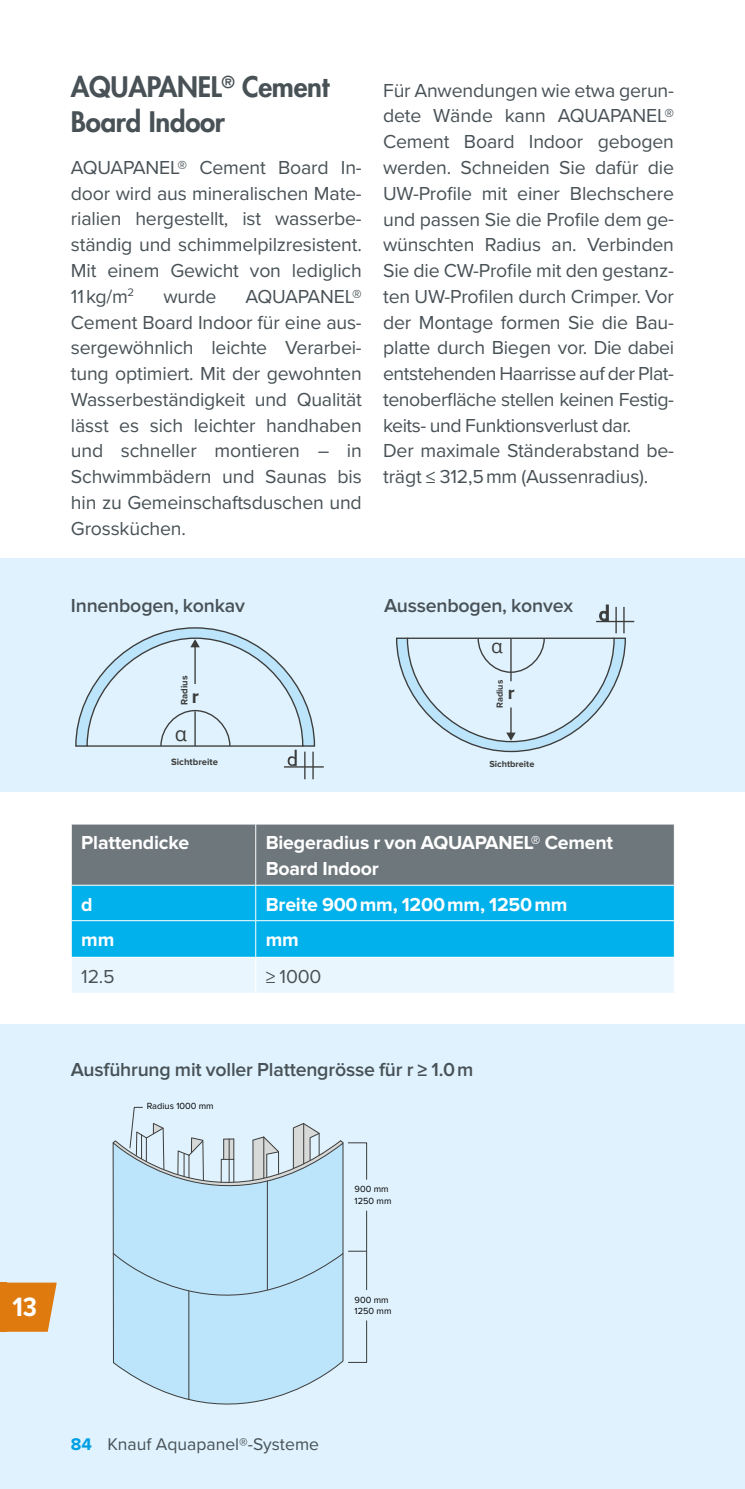
<style>
.page{position:relative;width:745px;height:1489px;background:#fff}
.page>*{position:absolute;margin:0;border:0;box-sizing:border-box;transform-origin:0 0}
.t1{font:800 27.5px/35px "Futura LT";letter-spacing:-.01em;color:#485156}
.t2{font:700 27.5px "Proxima Nova Cond";color:#fff}
.t3{font:19.75px "Open Sans";color:#3c3c3b}
.t4{font:700 19.75px "Proxima Nova";color:#3c3c3b}
.t5{font:19.5px/25.8px "Proxima Nova";letter-spacing:-.01em;color:#485156;text-align:justify}
.t6{font:700 19.5px/25.8px "Proxima Nova";letter-spacing:-.01em;color:#fff}
.t7{font:600 19.5px "Proxima Nova";letter-spacing:-.01em;color:#485156}
.t8{font:19px "Open Sans";color:#3c3c3b}
.t9{font:700 19px "Proxima Nova";color:#3c3c3b}
.t10{font:17.5px "Proxima Nova";color:#485156}
.t11{font:700 9.5px "Proxima Nova";color:#3c3c3b}
.t12{font:9.25px/11px "Proxima Nova";color:#020203}
.t13{font:700 9.25px "Proxima Nova";color:#3c3c3b}
.s1{font-weight:700}
.s2{font-weight:700;color:#009fe3}
</style>
<div class="page">
<div style="left:0;top:1024px;width:744px;height:464px;background:#dff2fd"></div>
<div style="left:0;top:558px;width:744px;height:233px;background:#dff2fd"></div>
<hr style="left:284px;top:766px;width:39px;height:1px;background:#3c3c3b">
<svg style="left:75px;top:627px;width:240px;height:152px"></svg>
<hr style="left:595px;top:621px;width:39px;height:1px;background:#3c3c3b">
<svg style="left:396px;top:604px;width:230px;height:148px"></svg>
<svg style="left:112px;top:1234px;width:231px;height:171px"></svg>
<hr style="left:267px;top:1181px;width:1px;height:108px;background:#3c3c3b">
<hr style="left:188px;top:1291px;width:1px;height:107px;background:#3c3c3b">
<svg style="left:112px;top:1250px;width:255px;height:112px;background:#bce1f5"></svg>
<hr style="left:366px;top:1210px;width:1px;height:79px;background:#3c3c3b">
<svg style="left:112px;top:1106px;width:255px;height:128px"></svg>
<svg style="left:72px;top:824px;width:601px;height:168px;background:#5babc7"></svg>
<hr style="left:255px;top:824px;width:1px;height:60px;background:#fff">
<hr style="left:71px;top:884px;width:184px;height:1px;background:#fff">
<hr style="left:255px;top:884px;width:419px;height:1px;background:#fff">
<hr style="left:255px;top:885px;width:1px;height:35px;background:#fff">
<hr style="left:71px;top:920px;width:184px;height:1px;background:#fff">
<hr style="left:255px;top:920px;width:419px;height:1px;background:#fff">
<hr style="left:255px;top:921px;width:1px;height:35px;background:#fff">
<hr style="left:71px;top:956px;width:184px;height:1px;background:#fff">
<hr style="left:255px;top:956px;width:419px;height:1px;background:#fff">
<hr style="left:255px;top:957px;width:1px;height:35px;background:#fff">
<svg style="left:0;top:1282px;width:57px;height:49px;background:#df8523"></svg>
<h1 class="t1" style="left:71px;top:68px;width:260px">AQUAPANEL<sup>®</sup> Cement<br>Board Indoor</h1>
<p class="t5" style="left:71px;top:154px;width:292px">AQUAPANEL® Cement Board In&shy;door wird aus mineralischen Mate&shy;rialien hergestellt, ist wasserbe&shy;ständig und schimmelpilzresistent.<br>Mit einem Gewicht von lediglich 11 kg/m<sup>2</sup></p>
<p class="t5" style="left:71px;top:282px;width:292px;text-indent:174px">AQUAPANEL® Cement Board Indoor für eine aus&shy;sergewöhnlich leichte Verarbei&shy;tung optimiert. Mit der gewohnten Wasserbeständigkeit und Qualität lässt es sich leichter handhaben und schneller montieren – in Schwimmbädern und Saunas bis hin zu Gemeinschaftsduschen und Grossküchen.</p>
<p class="t5" style="left:163px;top:282px;width:54px">wurde</p>
<p class="t5" style="left:383px;top:76px;width:292px;text-align:left">Für Anwendungen wie etwa gerun&shy;dete Wände kann AQUAPANEL® Cement Board Indoor gebogen werden. Schneiden Sie dafür die UW-Profile mit einer Blechschere und passen Sie die Profile dem ge&shy;wünschten Radius an. Verbinden Sie die CW-Profile mit den gestanz&shy;ten UW-Profilen durch Crimper. Vor der Montage formen Sie die Bau&shy;platte durch Biegen vor. Die dabei entstehenden Haarrisse auf der Plat&shy;tenoberfläche stellen keinen Festig&shy;keits- und Funktionsverlust dar.<br>Der maximale Ständerabstand be&shy;trägt ≤ 312,5 mm (Aussenradius).</p>
<p class="t7" style="left:71px;top:596px;width:175px">Innenbogen, konkav</p>
<p class="t7" style="left:384px;top:596px;width:190px">Aussenbogen, konvex</p>
<p class="t8" style="left:491px;top:633px;width:13px">α</p>
<p class="t11" style="left:180px;top:705px;width:31px;rotate:-90deg">Radius</p>
<p class="t4" style="left:192px;top:687px;width:9px">r</p>
<p class="t13" style="left:495px;top:708px;width:30px;rotate:-90deg">Radius</p>
<p class="t9" style="left:507px;top:684px;width:8px">r</p>
<p class="t3" style="left:175px;top:720px;width:14px">α</p>
<p class="t11" style="left:171px;top:757px;width:48px">Sichtbreite</p>
<p class="t13" style="left:489px;top:759px;width:46px">Sichtbreite</p>
<p class="t6" style="left:81px;top:830px;width:110px">Plattendicke</p>
<p class="t6" style="left:265px;top:830px;width:349px">Biegeradius r von AQUAPANEL® Cement<br>Board Indoor</p>
<p class="t6" style="left:81px;top:892px;width:13px">d</p>
<p class="t6" style="left:265px;top:892px;width:303px">Breite 900mm, 1200mm, 1250mm</p>
<p class="t6" style="left:81px;top:927px;width:35px">mm</p>
<p class="t6" style="left:265px;top:927px;width:35px">mm</p>
<p class="t5" style="left:81px;top:962px;width:35px">12.5</p>
<p class="t5" style="left:265px;top:962px;width:57px">≥ 1000</p>
<p class="t7" style="left:71px;top:1060px;width:403px">Ausführung mit voller Plattengrösse für r <span class="s1">≥</span> 1.0m</p>
<p class="t12" style="left:147px;top:1101px;width:68px">Radius 1000 mm</p>
<p class="t12" style="left:354px;top:1184px;width:38px">900 mm<br>1250 mm</p>
<h1 class="t2" style="left:12px;top:1291px;width:26px">13</h1>
<p class="t12" style="left:354px;top:1294px;width:38px">900 mm<br>1250 mm</p>
<p class="t10" style="left:71px;top:1430px;width:249px"><span class="s2">84</span> Knauf Aquapanel®-Systeme</p>
</div>
